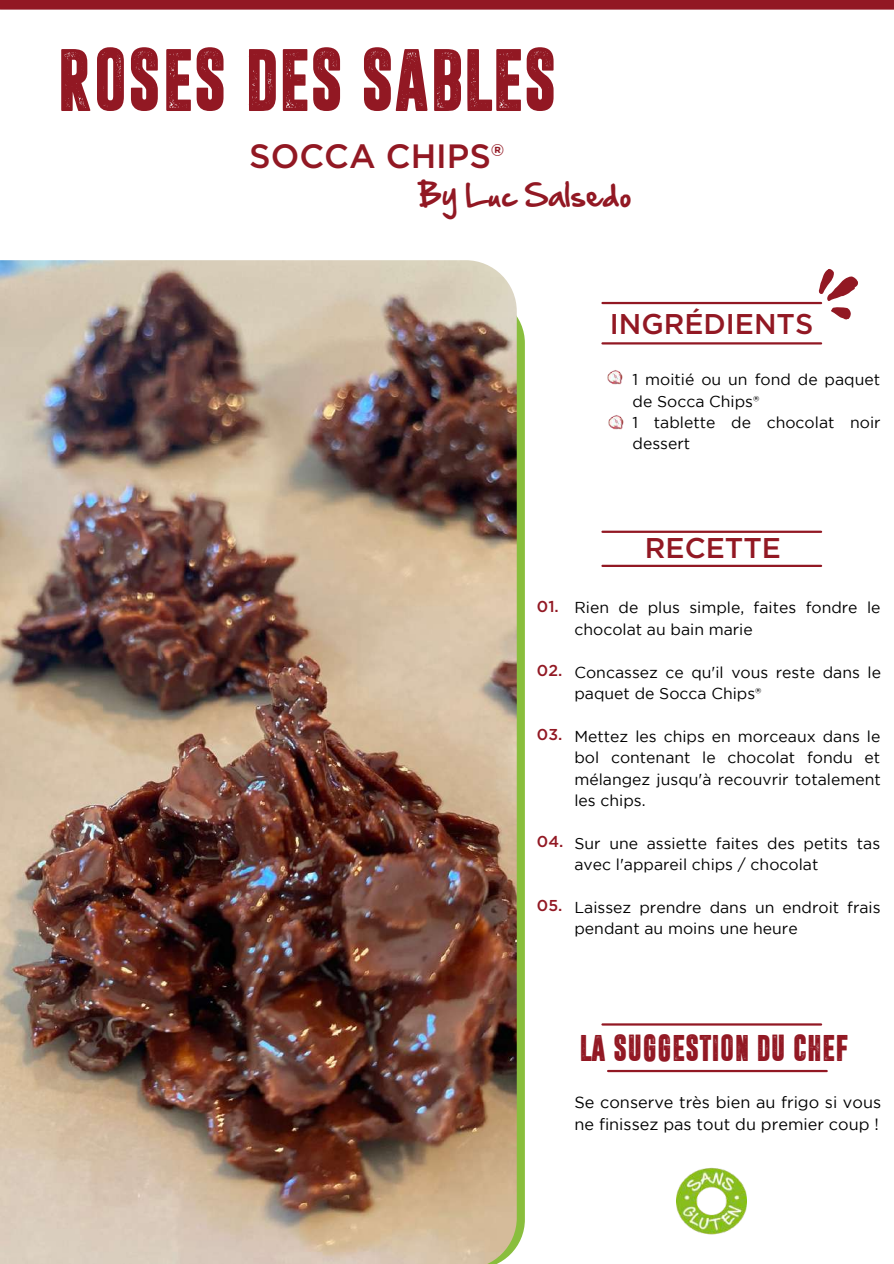
<style>
.page{position:relative;width:894px;height:1264px;background:#fff}
.page>*{position:absolute;margin:0;border:0;box-sizing:border-box;transform-origin:0 0}
.t1{font:67.8px "Dreamwalker";color:#921823}
.t2{font:500 33.6px "Gotham";color:#921823}
.t3{font:500 28.5px "Gotham";color:#921823}
.t4{font:28.5px "Dreamwalker";color:#921823}
.t5{font:27.3px "Hand Of Sean";color:#921823}
.t6{font:16.2px/22.8px "Gotham";color:#000}
.t7{font:15.75px/21.5px "Gotham";color:#000}
.t8{font:500 15.75px "Gotham";color:#921823}
</style>
<div class="page">
<div style="left:0;top:0;width:893px;height:9px;background:#921823"></div>
<img style="left:607px;top:370px;width:16px;height:15px">
<svg style="left:811px;top:269px;width:47px;height:51px"></svg>
<hr style="left:602px;top:530px;width:218px;height:3px;background:#921823">
<hr style="left:608px;top:1069px;width:218px;height:3px;background:#921823">
<img style="left:0;top:260px;width:516px;height:1003px">
<img style="left:608px;top:415px;width:16px;height:15px">
<img style="left:676px;top:1167px;width:70px;height:68px">
<hr style="left:602px;top:302px;width:218px;height:2px;background:#921823">
<hr style="left:602px;top:342px;width:218px;height:2px;background:#921823">
<hr style="left:602px;top:564px;width:218px;height:3px;background:#921823">
<hr style="left:602px;top:1023px;width:218px;height:2px;background:#921823">
<h1 class="t1" style="left:57px;top:47px;width:502px">ROSES DES SABLES</h1>
<h2 class="t2" style="left:249px;top:141px;width:256px">SOCCA CHIPS®</h2>
<h3 class="t5" style="left:418px;top:170px;width:214px">By Luc Salsedo</h3>
<h3 class="t3" style="left:609px;top:311px;width:205px">INGRÉDIENTS</h3>
<p class="t7" style="left:632px;top:370px;width:249px">1 moitié ou un fond de paquet de Socca Chips®<br>1 tablette de chocolat noir dessert</p>
<h3 class="t3" style="left:644px;top:535px;width:137px">RECETTE</h3>
<p class="t8" style="left:537px;top:599px;width:23px">01.</p>
<p class="t8" style="left:537px;top:663px;width:27px">02.</p>
<p class="t8" style="left:537px;top:727px;width:27px">03.</p>
<p class="t8" style="left:537px;top:834px;width:28px">04.</p>
<p class="t8" style="left:537px;top:898px;width:27px">05.</p>
<p class="t7" style="left:574px;top:598px;width:307px">Rien de plus simple, faites fondre le chocolat au bain marie</p>
<p class="t7" style="left:574px;top:662px;width:308px">Concassez ce qu'il vous reste dans le paquet de Socca Chips®</p>
<p class="t7" style="left:574px;top:726px;width:308px;text-align:justify">Mettez les chips en morceaux dans le bol contenant le chocolat fondu et mélangez jusqu'à recouvrir totalement les chips.</p>
<p class="t7" style="left:574px;top:833px;width:307px">Sur une assiette faites des petits tas avec l'appareil chips / chocolat</p>
<p class="t7" style="left:574px;top:897px;width:307px">Laissez prendre dans un endroit frais pendant au moins une heure</p>
<h3 class="t4" style="left:579px;top:1033px;width:270px">LA SUGGESTION DU CHEF</h3>
<p class="t6" style="left:574px;top:1091px;width:308px">Se conserve très bien au frigo si vous ne finissez pas tout du premier coup !</p>
</div>
